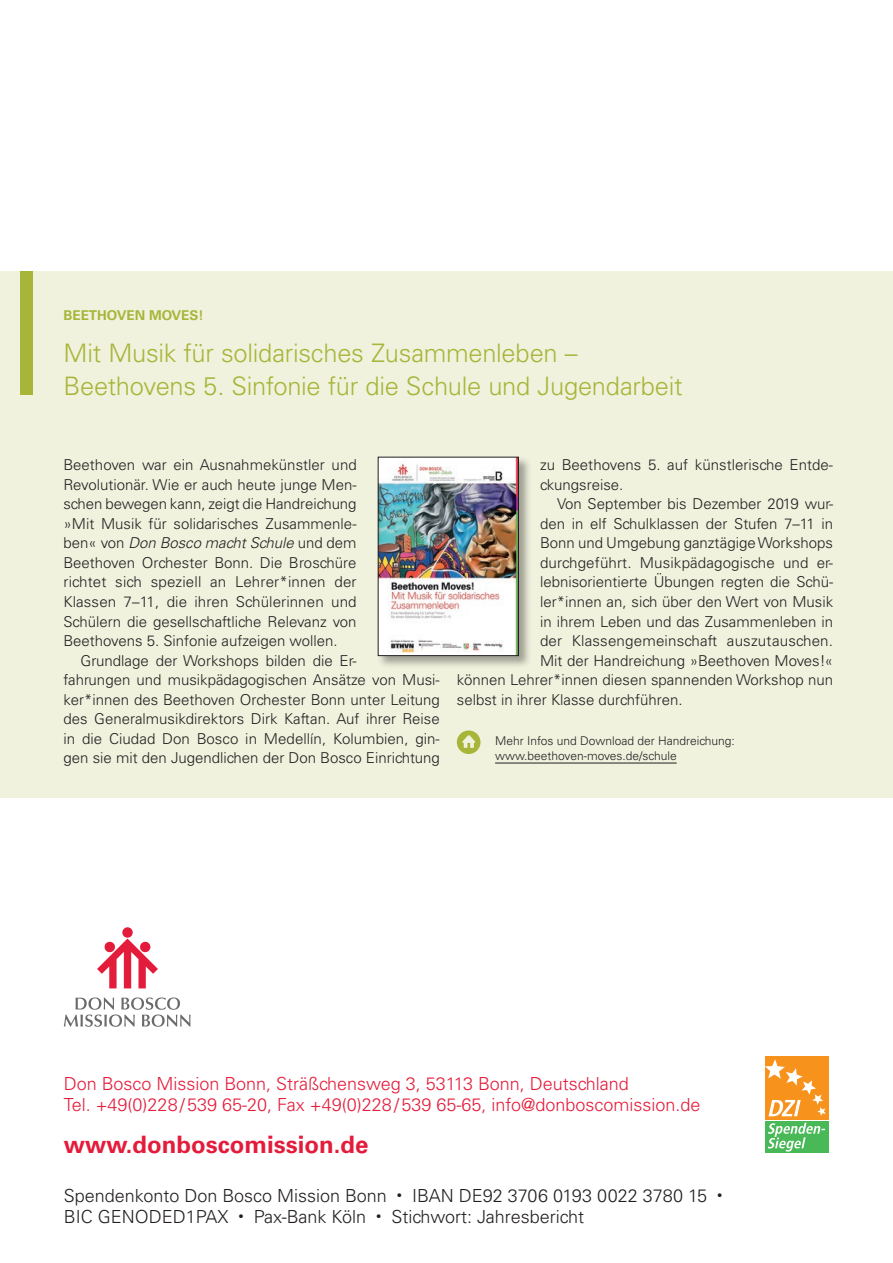
<style>
.page{position:relative;width:893px;height:1263px;background:#fff}
.page>*{position:absolute;margin:0;border:0;box-sizing:border-box;transform-origin:0 0}
.t1{font:300 25.5px/33px "Univers LT Std";letter-spacing:-.01em;color:#a7b639}
._200_Standard{font:700 24px "Univers LT Std";color:#e41c3b}
._200_Standard-2{font:300 18px "Univers LT Std";color:#e41c3b}
._200_Standard-3{font:300 18px/21px "Univers LT Std";color:#231f20}
.t2{font:300 15px/19.5px "Univers LT Std";color:#231f20}
.t3{font:700 13.5px "Univers LT Std";color:#a7b639}
.t4{font:300 12px/15px "Univers LT Std";color:#231f20}
.s1{font-style:italic}
.s2{font-size:10.5px}
</style>
<div class="page">
<div style="left:0;top:271px;width:893px;height:527px;background:#f0f2de"></div>
<svg style="left:97px;top:927px;width:61px;height:61px"></svg>
<svg style="left:64px;top:997px;width:127px;height:30px"></svg>
<div style="left:765px;top:1056px;width:64px;height:63px;background:#f7931d"></div>
<div style="left:765px;top:1121px;width:64px;height:32px;background:#49b857"></div>
<svg style="left:768px;top:1123px;width:57px;height:28px"></svg>
<svg style="left:765px;top:1059px;width:61px;height:57px"></svg>
<hr style="left:495px;top:763px;width:182px;height:1px;background:#231f20">
<svg style="left:457px;top:730px;width:23px;height:24px"></svg>
<div style="left:20px;top:271px;width:13px;height:124px;background:#a7b639"></div>
<div style="left:377px;top:456px;width:155px;height:213px;background:#231f20;opacity:.4"></div>
<img style="left:380px;top:459px;width:137px;height:195px">
<div style="left:378px;top:457px;width:141px;height:199px;border:1px solid #231f20"></div>
<p class="t3" style="left:63px;top:307px;width:142px">BEETHOVEN MOVES!</p>
<h1 class="t1" style="left:63px;top:336px;width:621px">Mit Musik für solidarisches Zusammenleben –<br>Beethovens 5. Sinfonie für die Schule und Jugendarbeit</h1>
<p class="t2" style="left:63px;top:455px;width:295px;text-align:justify">Beethoven war ein Ausnahmekünstler und Revolutionär. Wie er auch heute junge Men&shy;schen bewegen kann, zeigt die Handreichung »Mit Musik für solidarisches Zusammenle&shy;ben« von <span class="s1">Don Bosco macht Schule</span> und dem Beethoven Orchester Bonn. Die Broschüre richtet sich speziell an Lehrer*innen der Klassen 7–11, die ihren Schülerinnen und Schülern die gesellschaftliche Relevanz von Beethovens 5. Sinfonie aufzeigen wollen.</p>
<p class="t2" style="left:63px;top:650px;width:378px;text-indent:17px">Grundlage der Workshops bilden die Er-<br>fahrungen und musikpädagogischen Ansätze von Musi&shy;ker*innen des Beethoven Orchester Bonn unter Leitung des Generalmusikdirektors Dirk Kaftan. Auf ihrer Reise in die Ciudad Don Bosco in Medellín, Kolumbien, gin&shy;gen sie mit den Jugendlichen der Don Bosco Einrichtung</p>
<p class="t2" style="left:540px;top:455px;width:295px">zu Beethovens 5. auf künstlerische Entde&shy;ckungsreise.</p>
<p class="t2" style="left:557px;top:494px;width:278px">Von September bis Dezember 2019 wur-</p>
<p class="t2" style="left:540px;top:514px;width:295px">den in elf Schulklassen der Stufen 7–11 in</p>
<p class="t2" style="left:540px;top:533px;width:295px">Bonn und Umgebung ganztägige Workshops</p>
<p class="t2" style="left:540px;top:553px;width:295px">durchgeführt. Musikpädagogische und er-</p>
<p class="t2" style="left:540px;top:572px;width:295px">lebnisorientierte Übungen regten die Schü-</p>
<p class="t2" style="left:540px;top:592px;width:295px">ler*innen an, sich über den Wert von Musik</p>
<p class="t2" style="left:540px;top:611px;width:295px">in ihrem Leben und das Zusammenleben in</p>
<p class="t2" style="left:540px;top:631px;width:295px">der Klassengemeinschaft auszutauschen.</p>
<p class="t2" style="left:540px;top:650px;width:295px">Mit der Handreichung »Beethoven Moves!«</p>
<p class="t2" style="left:457px;top:670px;width:378px">können Lehrer*innen diesen spannenden Workshop nun</p>
<p class="t2" style="left:457px;top:689px;width:227px">selbst in ihrer Klasse durchführen.</p>
<p class="t4" style="left:495px;top:733px;width:241px">Mehr Infos und Download der Handreichung: www.beethoven-moves.de/schule</p>
<p class="_200_Standard-2" style="left:64px;top:1073px;width:567px">Don Bosco Mission Bonn, Sträßchensweg 3, 53113 Bonn, Deutschland</p>
<p class="_200_Standard-2" style="left:64px;top:1094px;width:638px">Tel. +49(0)228/539 65-20, Fax +49(0)228/539 65-65, info@donboscomission.de</p>
<p class="_200_Standard" style="left:64px;top:1130px;width:306px">www.donboscomission.de</p>
<p class="_200_Standard-3" style="left:64px;top:1185px;width:660px">Spendenkonto Don Bosco Mission Bonn <span class="s2">•</span> IBAN DE92 3706 0193 0022 3780 15 <span class="s2">•<br></span>BIC GENODED1PAX <span class="s2">•</span> Pax-Bank Köln <span class="s2">•</span> Stichwort: Jahresbericht</p>
</div>
